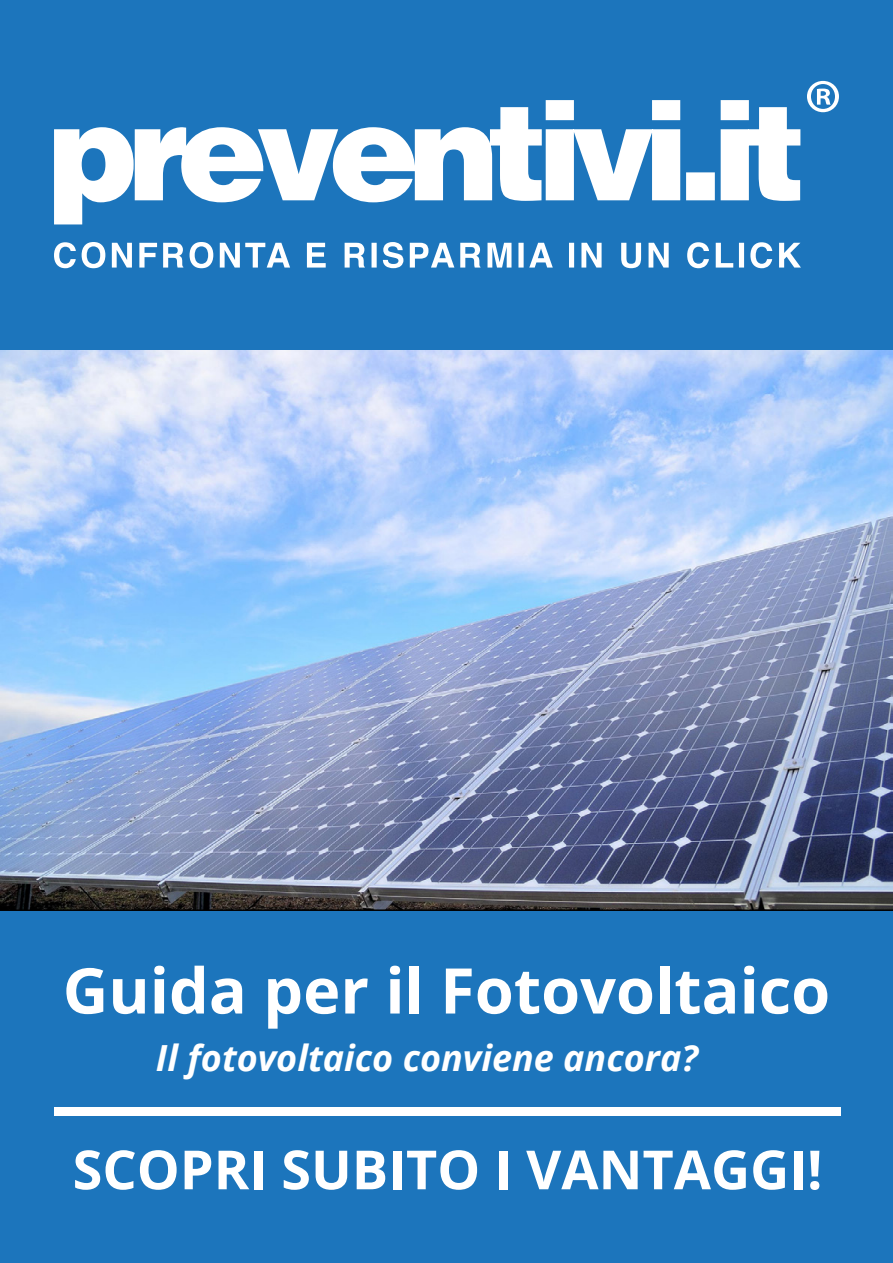
<style>
.page{position:relative;width:893px;height:1263px;background:#fff}
.page>*{position:absolute;margin:0;border:0;box-sizing:border-box;transform-origin:0 0}
.t1{font:700 63px "Open Sans";color:#fff}
.t2{font:700 54px "Open Sans";color:#fff}
.t3{font:italic 700 36px "Open Sans";color:#fff}
</style>
<div class="page">
<div style="left:0;top:0;width:893px;height:351px;background:#1c75bc"></div>
<img style="left:0;top:351px;width:893px;height:558px">
<svg style="left:54px;top:100px;width:746px;height:124px;fill:#1c75bc"></svg>
<svg style="left:54px;top:242px;width:747px;height:26px"></svg>
<svg style="left:807px;top:81px;width:32px;height:31px"></svg>
<div style="left:0;top:909px;width:893px;height:354px;background:#1c75bc"></div>
<div style="left:54px;top:1107px;width:786px;height:9px;background:#fff"></div>
<h1 class="t1" style="left:63px;top:946px;width:769px">Guida per il Fotovoltaico</h1>
<p class="t3" style="left:156px;top:1033px;width:543px">Il fotovoltaico conviene ancora?</p>
<h2 class="t2" style="left:73px;top:1131px;width:751px">SCOPRI SUBITO I VANTAGGI!</h2>
</div>
